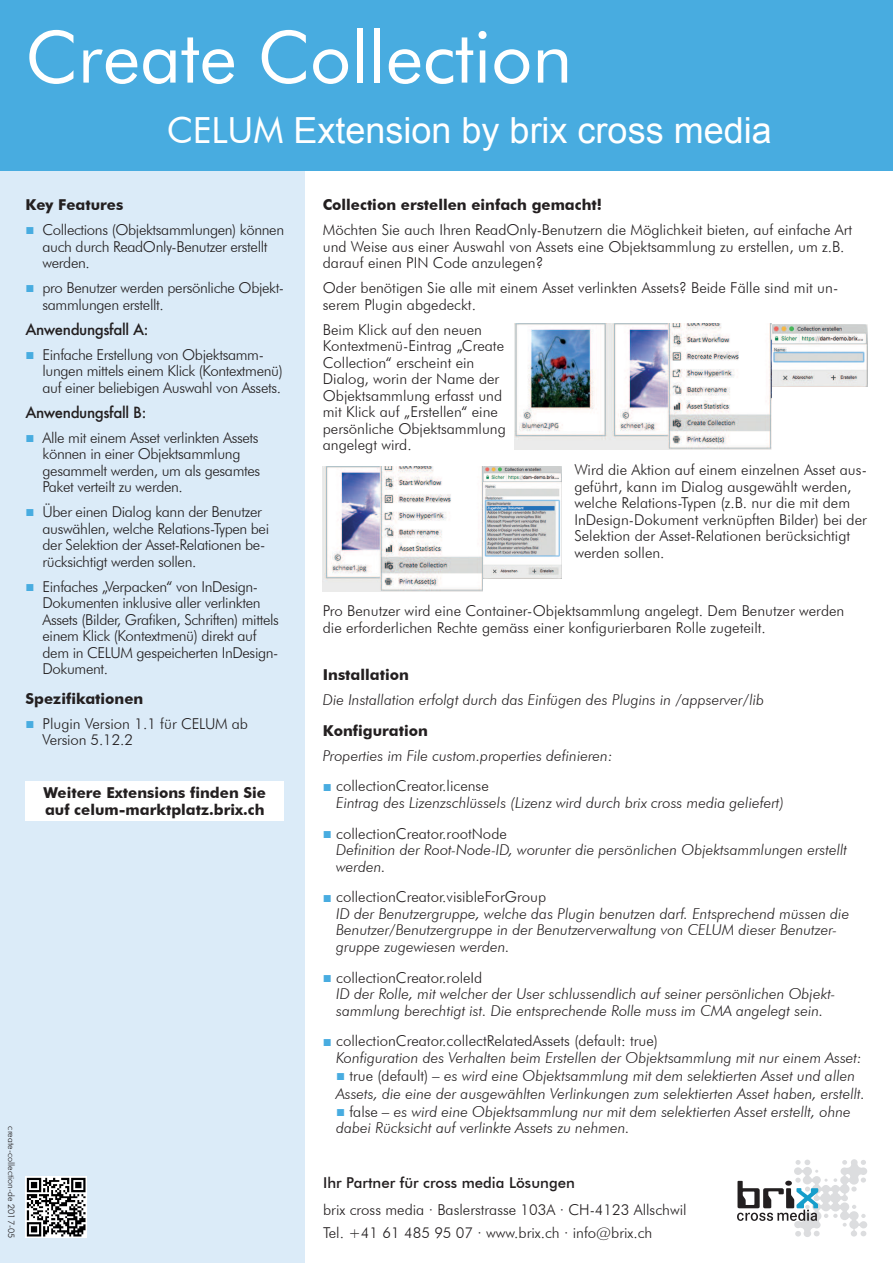
<style>
.page{position:relative;width:893px;height:1263px;background:#fff}
.page>*{position:absolute;margin:0;border:0;box-sizing:border-box;transform-origin:0 0}
.t1{font:72px "Futura BT";color:#fff}
.t2{font:36px "Arial";color:#fff}
.t3{font:italic 300 15px/16.5px "Futura BT";color:#231f20}
.t4{font:300 15px/16.5px "Futura BT";color:#231f20}
.t5{font:300 15px/16.5px "Futura BT";letter-spacing:-.025em;color:#231f20}
.t6{font:700 15px/16.5px "Futura BT";color:#231f20}
.t7{font:500 15px "Futura";letter-spacing:-.025em;color:#231f20}
.t8{font:500 15px "Futura BT";color:#231f20}
.t9{font:300 9px "Futura BT";color:#231f20}
.s1{font-family:"Futura BT"}
.s2{font-family:"Arial";font-weight:400;color:#48ace0}
.s3{font-family:"Arial";font-weight:400;font-style:normal;color:#48ace0}
.s4{font-style:normal}
</style>
<div class="page">
<div style="left:0;top:171px;width:304px;height:1092px;background:#dbebf8"></div>
<div style="left:0;top:0;width:893px;height:171px;background:#48ace0"></div>
<svg style="left:737px;top:1159px;width:130px;height:78px"></svg>
<img style="left:26px;top:1177px;width:60px;height:60px">
<img style="left:771px;top:324px;width:96px;height:63px">
<img style="left:515px;top:324px;width:256px;height:125px">
<img style="left:483px;top:466px;width:79px;height:113px">
<img style="left:323px;top:466px;width:160px;height:126px">
<div style="left:26px;top:781px;width:258px;height:40px;background:#fff"></div>
<h1 class="t1" style="left:26px;top:28px;width:548px">Create Collection</h1>
<h2 class="t2" style="left:167px;top:117px;width:606px"><span class="s1">CELUM</span> Extension by brix cross media</h2>
<p class="t6" style="left:26px;top:198px;width:99px">Key Features</p>
<p class="t5" style="left:43px;top:223px;width:243px;text-indent:-17px"><span class="s2">■</span> Collections (Objektsammlungen) können auch durch ReadOnly-Benutzer erstellt werden.</p>
<p class="t5" style="left:43px;top:281px;width:243px;text-indent:-17px"><span class="s2">■</span> pro Benutzer werden persönliche Objekt&shy;sammlungen erstellt.</p>
<p class="t7" style="left:26px;top:322px;width:125px">Anwendungsfall A:</p>
<p class="t5" style="left:43px;top:347px;width:242px;text-indent:-17px"><span class="s2">■</span> Einfache Erstellung von Objektsamm&shy;lungen mittels einem Klick (Kontextmenü) auf einer beliebigen Auswahl von Assets.</p>
<p class="t7" style="left:26px;top:405px;width:122px">Anwendungsfall B:</p>
<p class="t5" style="left:43px;top:430px;width:219px;text-indent:-17px"><span class="s2">■</span> Alle mit einem Asset verlinkten Assets können in einer Objektsammlung gesammelt werden, um als gesamtes Paket verteilt zu werden.</p>
<p class="t5" style="left:43px;top:505px;width:228px;text-indent:-17px"><span class="s2">■</span> Über einen Dialog kann der Benutzer auswählen, welche Relations-Typen bei der Selektion der Asset-Relationen be&shy;rücksichtigt werden sollen.</p>
<p class="t5" style="left:43px;top:579px;width:238px;text-indent:-17px"><span class="s2">■</span> Einfaches „Verpacken“ von InDesign-Dokumenten inklusive aller verlinkten Assets (Bilder, Grafiken, Schriften) mittels einem Klick (Kontextmenü) direkt auf dem in CELUM gespeicherten InDesign-Dokument.</p>
<p class="t6" style="left:26px;top:691px;width:119px">Spezifikationen</p>
<p class="t4" style="left:43px;top:716px;width:207px;text-indent:-17px"><span class="s2">■</span> Plugin Version 1.1 für CELUM ab<br>Version 5.12.2</p>
<p class="t6" style="left:44px;top:786px;width:224px">Weitere Extensions finden Sie auf celum-marktplatz.brix.ch</p>
<p class="t9" style="left:15px;top:1126px;width:113px;rotate:90deg">create-collection-de 2017-05</p>
<p class="t6" style="left:323px;top:198px;width:281px">Collection erstellen einfach gemacht!</p>
<p class="t4" style="left:323px;top:223px;width:531px">Möchten Sie auch Ihren Read Only-Benutzern die Möglichkeit bieten, auf einfache Art und Weise aus einer Auswahl von Assets eine Objektsammlung zu erstellen, um z.B. darauf einen PIN Code anzulegen?</p>
<p class="t4" style="left:323px;top:281px;width:517px">Oder benötigen Sie alle mit einem Asset verlinkten Assets? Beide Fälle sind mit un&shy;serem Plugin abgedeckt.</p>
<p class="t4" style="left:323px;top:322px;width:185px">Beim Klick auf den neuen<br>Kontextmenü-Eintrag „Create<br>Collection“ erscheint ein<br>Dialog, worin der Name der<br>Objektsammlung erfasst und mit Klick auf „Erstellen“ eine persönliche Objektsammlung angelegt wird.</p>
<p class="t4" style="left:574px;top:463px;width:294px">Wird die Aktion auf einem einzelnen Asset aus&shy;geführt, kann im Dialog ausgewählt werden, welche Relations-Typen (z.B. nur die mit dem InDesign-Dokument verknüpften Bilder) bei der Selektion der Asset-Relationen berücksichtigt werden sollen.</p>
<p class="t4" style="left:323px;top:604px;width:523px">Pro Benutzer wird eine Container-Objektsammlung angelegt. Dem Benutzer werden die erforderlichen Rechte gemäss einer konfigurierbaren Rolle zugeteilt.</p>
<p class="t6" style="left:323px;top:667px;width:88px">Installation</p>
<p class="t3" style="left:323px;top:692px;width:443px">Die Installation erfolgt durch das Einfügen des Plugins in /appserver/lib</p>
<p class="t6" style="left:323px;top:723px;width:107px">Konfiguration</p>
<p class="t3" style="left:323px;top:748px;width:291px">Properties im File custom.properties definieren:</p>
<p class="t3" style="left:336px;top:779px;width:450px;text-indent:-13px"><span class="s3">■</span> <span class="s4">collectionCreator.license<br></span>Eintrag des Lizenzschlüssels (Lizenz wird durch brix cross media geliefert)</p>
<p class="t3" style="left:336px;top:826px;width:513px;text-indent:-13px"><span class="s3">■</span> <span class="s4">collectionCreator.rootNode<br></span>Definition der Root-Node-ID, worunter die persönlichen Objektsammlungen erstellt werden.</p>
<p class="t3" style="left:336px;top:890px;width:515px;text-indent:-13px"><span class="s3">■</span> <span class="s4">collectionCreator.visibleForGroup<br></span>ID der Benutzergruppe, welche das Plugin benutzen darf. Entsprechend müssen die Benutzer/Benutzergruppe in der Benutzerverwaltung von CELUM dieser Benutzer&shy;gruppe zugewiesen werden.</p>
<p class="t3" style="left:336px;top:970px;width:501px;text-indent:-13px"><span class="s3">■</span> <span class="s4">collectionCreator.roleId<br></span>ID der Rolle, mit welcher der User schlussendlich auf seiner persönlichen Objekt&shy;sammlung berechtigt ist. Die entsprechende Rolle muss im CMA angelegt sein.</p>
<p class="t3" style="left:336px;top:1034px;width:527px;text-indent:-13px"><span class="s3">■</span> <span class="s4">collectionCreator.collectRelatedAssets (default: true)<br></span>Konfiguration des Verhalten beim Erstellen der Objektsammlung mit nur einem Asset:</p>
<p class="t3" style="left:336px;top:1068px;width:530px;line-height:18px"><span class="s3">■</span> <span class="s4">true (default)</span> – es wird eine Objektsammlung mit dem selektierten Asset und allen<br>Assets, die eine der ausgewählten Verlinkungen zum selektierten Asset haben, erstellt.</p>
<p class="t3" style="left:336px;top:1104px;width:516px"><span class="s3">■</span> <span class="s4">false</span> – es wird eine Objektsammlung nur mit dem selektierten Asset erstellt, ohne dabei Rücksicht auf verlinkte Assets zu nehmen.</p>
<p class="t8" style="left:323px;top:1176px;width:253px">Ihr Partner für cross media Lösungen</p>
<p class="t4" style="left:323px;top:1199px;width:365px;line-height:23.5px">brix cross media · Baslerstrasse 103A · CH-4123 Allschwil<br>Tel. +41 61 485 95 07 · www.brix.ch · info@brix.ch</p>
</div>
